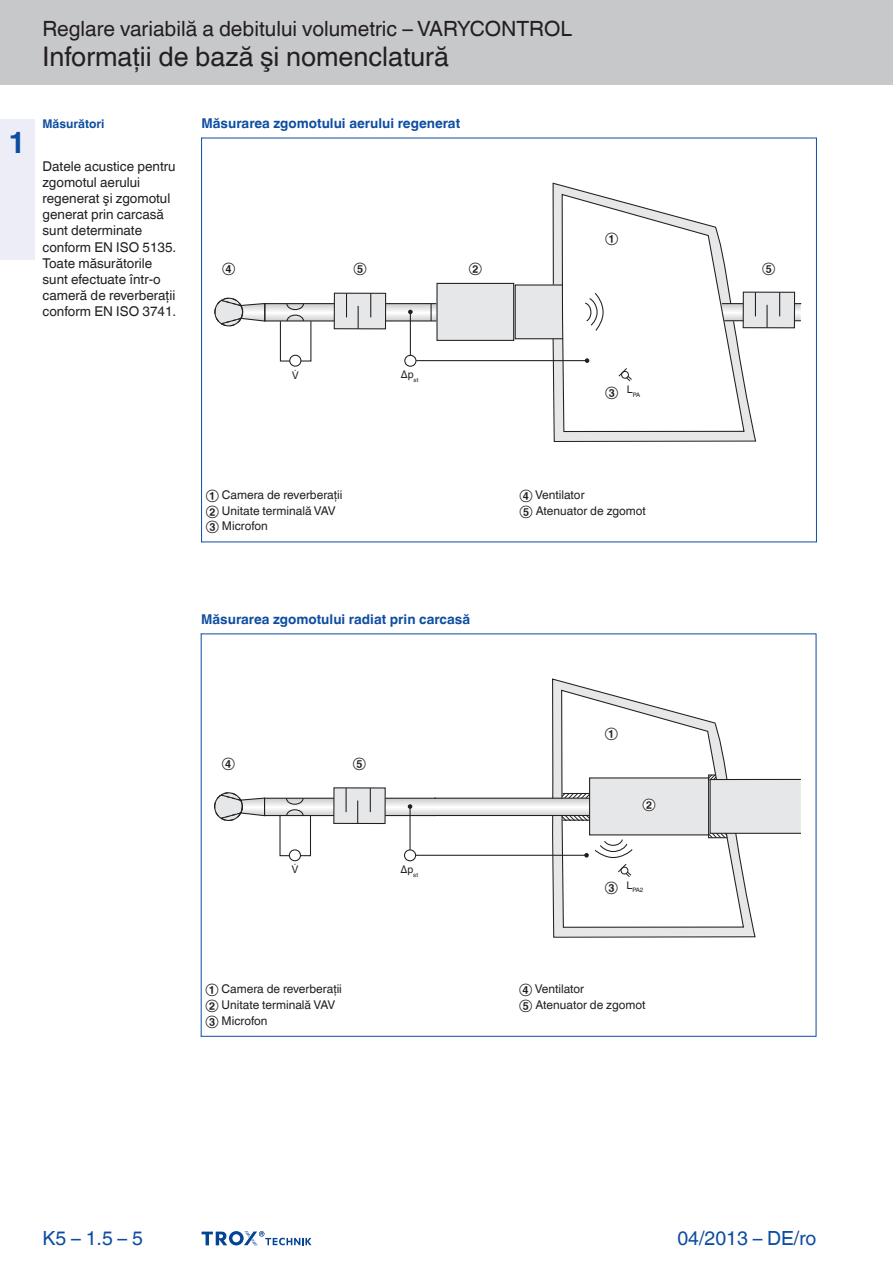
<style>
.page{position:relative;width:893px;height:1263px;background:#fff}
.page>*{position:absolute;margin:0;border:0;box-sizing:border-box;transform-origin:0 0}
.Register-Tab-Ziffern{font:700 30px "TROX Helvetica";color:#0d4da1}
.Navigation_2{font:27px "TROX Helvetica";color:#231f20}
.Navigation_1{font:21px "TROX Helvetica";color:#231f20}
.date{font:19.5px "TROX Helvetica";color:#0d4da1}
.pagina_li-re{font:19.5px "TROX Helvetica";color:#0d4da1}
.descr_txt_section_pa{font:13.5px/16.2px "TROX Helvetica";color:#231f20}
.Standard_oben_links{font:700 13.5px "TROX Helvetica";color:#0d4da1}
._30_graphic_index{font:12px "TROX Helvetica";color:#231f20}
.marg_title_blue{font:700 12px "TROX Helvetica";color:#0d4da1}
.t1{font:10.5px "TROX Helvetica";color:#231f20}
.t2{font:6.15px "TROX Helvetica";color:#231f20}
.s1{font-style:inherit}
</style>
<div class="page">
<div style="left:0;top:0;width:893px;height:85px;background:#c7c8ca"></div>
<div style="left:0;top:119px;width:34px;height:140px;background:#ecedf6"></div>
<svg style="left:202px;top:1231px;width:110px;height:15px"></svg>
<div style="left:437px;top:283px;width:77px;height:57px;background:#e6e7e9"></div>
<div style="left:515px;top:285px;width:44px;height:54px;background:#e6e7e9"></div>
<div style="left:436px;top:283px;width:78px;height:58px;border:1px solid #231f20"></div>
<div style="left:515px;top:284px;width:49px;height:55px;border:1px solid #231f20"></div>
<div style="left:214px;top:298px;width:29px;height:28px;border:1px solid #231f20;border-radius:50%"></div>
<svg style="left:215px;top:293px;width:222px;height:69px"></svg>
<div style="left:404px;top:355px;width:12px;height:12px;border:1px solid #231f20;border-radius:50%"></div>
<hr style="left:410px;top:312px;width:1px;height:43px;background:#231f20">
<hr style="left:416px;top:360px;width:171px;height:1px;background:#231f20">
<div style="left:289px;top:355px;width:12px;height:12px;border:1px solid #231f20;border-radius:50%"></div>
<svg style="left:552px;top:183px;width:250px;height:259px"></svg>
<hr style="left:201px;top:138px;width:1px;height:404px;background:#0d4da1">
<hr style="left:816px;top:138px;width:1px;height:404px;background:#0d4da1">
<hr style="left:201px;top:138px;width:615px;height:1px;background:#0d4da1">
<hr style="left:201px;top:541px;width:615px;height:1px;background:#0d4da1">
<svg style="left:437px;top:799px;width:114px;height:16px"></svg>
<hr style="left:434px;top:815px;width:155px;height:1px;background:#231f20">
<hr style="left:434px;top:798px;width:155px;height:1px;background:#231f20">
<div style="left:214px;top:792px;width:29px;height:29px;border:1px solid #231f20;border-radius:50%"></div>
<svg style="left:551px;top:634px;width:205px;height:304px"></svg>
<svg style="left:551px;top:679px;width:177px;height:259px"></svg>
<svg style="left:215px;top:788px;width:221px;height:69px"></svg>
<div style="left:404px;top:849px;width:12px;height:12px;border:1px solid #231f20;border-radius:50%"></div>
<hr style="left:409px;top:806px;width:2px;height:44px;background:#231f20">
<hr style="left:416px;top:855px;width:171px;height:1px;background:#231f20">
<div style="left:289px;top:849px;width:12px;height:12px;border:1px solid #231f20;border-radius:50%"></div>
<svg style="left:561px;top:690px;width:240px;height:238px"></svg>
<div style="left:643px;top:799px;width:12px;height:12px;background:#fff;border-radius:50%"></div>
<hr style="left:201px;top:633px;width:1px;height:404px;background:#0d4da1">
<hr style="left:816px;top:633px;width:1px;height:404px;background:#0d4da1">
<hr style="left:201px;top:633px;width:615px;height:1px;background:#0d4da1">
<hr style="left:201px;top:1036px;width:615px;height:1px;background:#0d4da1">
<p class="Register-Tab-Ziffern" style="left:8px;top:125px;width:19px">1</p>
<p class="Navigation_1" style="left:43px;top:17px;width:531px">Reglare variabilă a debitului volumetric – VARYCONTROL</p>
<p class="Navigation_2" style="left:43px;top:41px;width:408px">Informaţii de bază şi nomenclatură</p>
<p class="marg_title_blue" style="left:43px;top:117px;width:64px">Măsurători</p>
<p class="descr_txt_section_pa" style="left:43px;top:158px;width:135px">Datele acustice pentru zgomotul aerului regenerat şi zgomotul generat prin carcasă sunt determinate conform EN ISO 5135.<br>Toate măsurătorile sunt efectuate într-o cameră de reverberaţii conform EN ISO 3741.</p>
<p class="Standard_oben_links" style="left:202px;top:116px;width:260px">Măsurarea zgomotului aerului regenerat</p>
<p class="_30_graphic_index" style="left:605px;top:231px;width:15px">①</p>
<p class="_30_graphic_index" style="left:222px;top:261px;width:15px">④</p>
<p class="_30_graphic_index" style="left:353px;top:261px;width:15px">⑤</p>
<p class="_30_graphic_index" style="left:469px;top:261px;width:15px">②</p>
<p class="_30_graphic_index" style="left:762px;top:261px;width:15px">⑤</p>
<p class="t1" style="left:401px;top:369px;width:19px">Δp<sub>st</sub></p>
<p class="_30_graphic_index" style="left:605px;top:385px;width:15px">③</p>
<p class="t2" style="left:627px;top:391px;width:15px"><sup>L</sup>PA</p>
<p class="_30_graphic_index" style="left:206px;top:488px;width:138px">① Camera de reverberaţii</p>
<p class="_30_graphic_index" style="left:206px;top:503px;width:131px">② Unitate terminală VAV</p>
<p class="_30_graphic_index" style="left:206px;top:519px;width:64px">③ Microfon</p>
<p class="Standard_oben_links" style="left:201px;top:612px;width:270px">Măsurarea zgomotului radiat prin carcasă</p>
<p class="_30_graphic_index" style="left:520px;top:488px;width:66px">④ Ventilator</p>
<p class="_30_graphic_index" style="left:520px;top:503px;width:128px">⑤ Atenuator de zgomot</p>
<p class="_30_graphic_index" style="left:222px;top:755px;width:15px">④</p>
<p class="_30_graphic_index" style="left:353px;top:755px;width:15px">⑤</p>
<p class="t1" style="left:400px;top:863px;width:19px">Δp<sub>st</sub></p>
<p class="_30_graphic_index" style="left:205px;top:982px;width:138px">① Camera de reverberaţii</p>
<p class="_30_graphic_index" style="left:205px;top:998px;width:131px">② Unitate terminală VAV</p>
<p class="_30_graphic_index" style="left:205px;top:1014px;width:64px">③ Microfon</p>
<p class="_30_graphic_index" style="left:605px;top:725px;width:15px">①</p>
<p class="_30_graphic_index" style="left:642px;top:797px;width:15px">②</p>
<p class="_30_graphic_index" style="left:605px;top:880px;width:15px">③</p>
<p class="t2" style="left:626px;top:887px;width:19px"><sup>L</sup>PA2</p>
<p class="_30_graphic_index" style="left:519px;top:982px;width:66px">④ Ventilator</p>
<p class="_30_graphic_index" style="left:519px;top:998px;width:128px">⑤ Atenuator de zgomot</p>
<p class="pagina_li-re" style="left:43px;top:1227px;width:102px">K5 – 1.5 – <span class="s1">5</span></p>
<p class="date" style="left:677px;top:1227px;width:140px">04/2013 – DE/ro</p>
</div>
